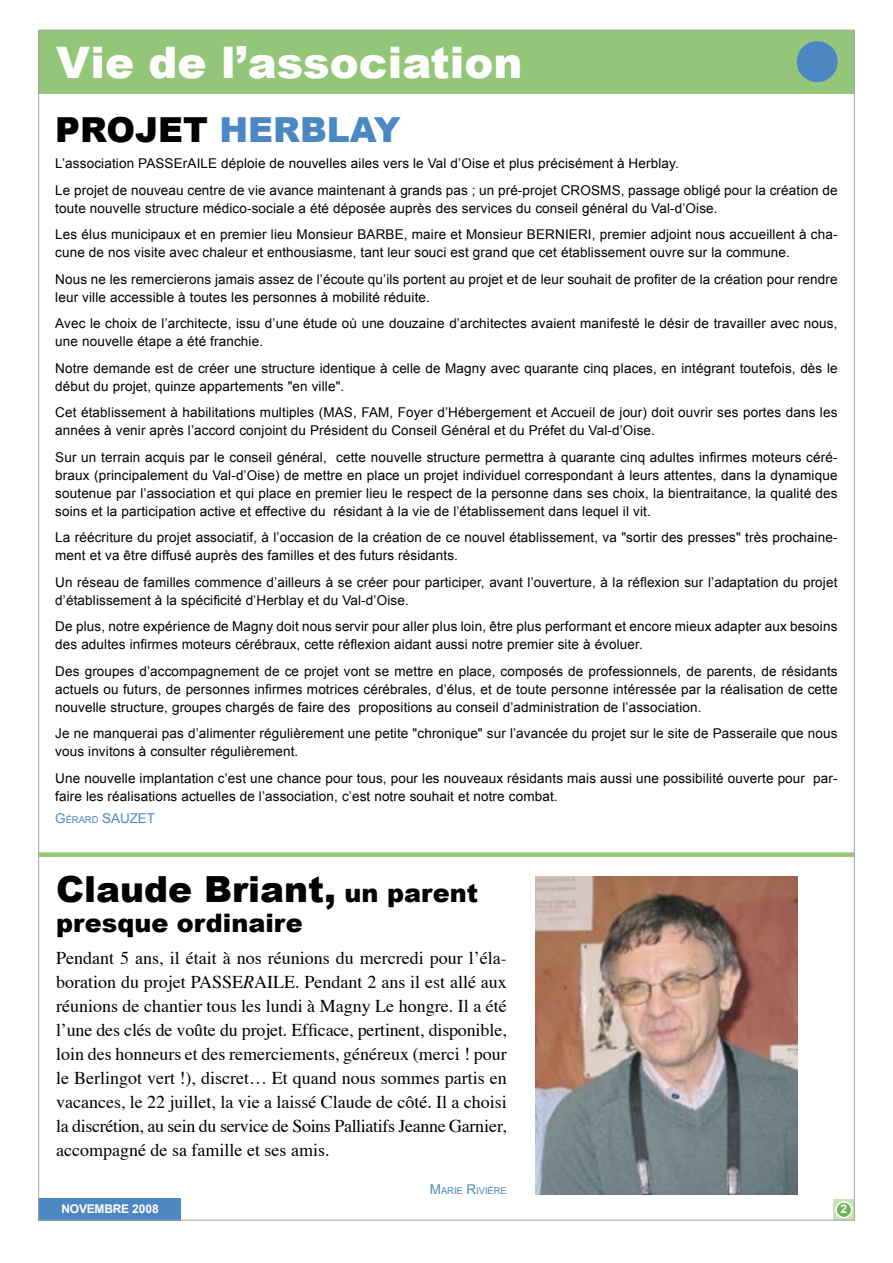
<style>
.page{position:relative;width:893px;height:1263px;background:#fff}
.page>*{position:absolute;margin:0;border:0;box-sizing:border-box;transform-origin:0 0}
.t1{font:900 43.5px "Arial";color:#fff}
.t2{font:900 36px "Arial";color:#000}
.t3{font:900 34.5px "Arial";color:#4b87c3}
.t4{font:900 25.5px "Arial";color:#000}
.t5{font:18px/24px "Times";color:#000;text-align:justify}
.t6{font:13.5px/18px "Arial";letter-spacing:.01em;color:#000}
.t7{font:13.5px "Arial";letter-spacing:-.005em;color:#4b87c3}
.t8{font:700 12px "Arial";letter-spacing:-.02em;color:#fff}
.t9{font:9.45px "Arial";letter-spacing:-.005em;color:#4b87c3}
.s1{color:#000}
.s2{font-size:9.45px}
.s3{font-size:25.5px}
.s4{font-style:italic}
.s5{font-size:13.5px}
</style>
<div class="page">
<div style="left:38px;top:30px;width:817px;height:64px;background:#93c678"></div>
<div style="left:797px;top:41px;width:41px;height:41px;background:#4b87c3;border-radius:50%"></div>
<svg style="left:833px;top:1199px;width:20px;height:19px"></svg>
<div style="left:836px;top:1202px;width:16px;height:15px;background:#6eb351;border-radius:50%"></div>
<div style="left:835px;top:1201px;width:17px;height:17px;border:2px solid #fff;border-radius:50%"></div>
<div style="left:38px;top:1198px;width:143px;height:22px;background:#4b87c3"></div>
<div style="left:38px;top:852px;width:817px;height:5px;background:#93c678"></div>
<img style="left:536px;top:876px;width:261px;height:319px">
<h1 class="t1" style="left:56px;top:30px;width:468px">Vie de l’association</h1>
<h3 class="t3" style="left:55px;top:104px;width:347px"><span class="s1">PROJET</span> HERBLAY</h3>
<p class="t6" style="left:55px;top:150px;width:784px;line-height:26.5px">L’association PASSErAILE déploie de nouvelles ailes vers le Val d’Oise et plus précisément à Herblay.<br>Le projet de nouveau centre de vie avance maintenant à grands pas ; un pré-projet CROSMS, passage obligé pour la création de</p>
<p class="t6" style="left:55px;top:195px;width:784px;line-height:26.5px">toute nouvelle structure médico-sociale a été déposée auprès des services du conseil général du Val-d’Oise.<br>Les élus municipaux et en premier lieu Monsieur BARBE, maire et Monsieur BERNIERI, premier adjoint nous accueillent à cha-</p>
<p class="t6" style="left:55px;top:239px;width:784px;line-height:26.5px">cune de nos visite avec chaleur et enthousiasme, tant leur souci est grand que cet établissement ouvre sur la commune.<br>Nous ne les remercierons jamais assez de l’écoute qu’ils portent au projet et de leur souhait de profiter de la création pour rendre</p>
<p class="t6" style="left:55px;top:284px;width:784px;line-height:26.5px">leur ville accessible à toutes les personnes à mobilité réduite.<br>Avec le choix de l’architecte, issu d’une étude où une douzaine d’architectes avaient manifesté le désir de travailler avec nous,</p>
<p class="t6" style="left:55px;top:328px;width:784px;line-height:26.5px">une nouvelle étape a été franchie.<br>Notre demande est de créer une structure identique à celle de Magny avec quarante cinq places, en intégrant toutefois, dès le</p>
<p class="t6" style="left:55px;top:373px;width:784px;line-height:26.5px">début du projet, quinze appartements "en ville".<br>Cet établissement à habilitations multiples (MAS, FAM, Foyer d’Hébergement et Accueil de jour) doit ouvrir ses portes dans les</p>
<p class="t6" style="left:55px;top:417px;width:784px;line-height:26.5px">années à venir après l’accord conjoint du Président du Conseil Général et du Préfet du Val-d’Oise.<br>Sur un terrain acquis par le conseil général, cette nouvelle structure permettra à quarante cinq adultes infirmes moteurs céré-</p>
<p class="t6" style="left:55px;top:466px;width:784px;text-align:justify">braux (principalement du Val-d’Oise) de mettre en place un projet individuel correspondant à leurs attentes, dans la dynamique soutenue par l’association et qui place en premier lieu le respect de la personne dans ses choix, la bientraitance, la qualité des soins et la participation active et effective du résidant à la vie de l’établissement dans lequel il vit.</p>
<p class="t6" style="left:55px;top:529px;width:784px">La réécriture du projet associatif, à l’occasion de la création de ce nouvel établissement, va "sortir des presses" très prochaine&shy;ment et va être diffusé auprès des familles et des futurs résidants.</p>
<p class="t6" style="left:55px;top:573px;width:784px">Un réseau de familles commence d’ailleurs à se créer pour participer, avant l’ouverture, à la réflexion sur l’adaptation du projet d’établissement à la spécificité d’Herblay et du Val-d’Oise.</p>
<p class="t6" style="left:55px;top:618px;width:784px">De plus, notre expérience de Magny doit nous servir pour aller plus loin, être plus performant et encore mieux adapter aux besoins des adultes infirmes moteurs cérébraux, cette réflexion aidant aussi notre premier site à évoluer.</p>
<p class="t6" style="left:55px;top:662px;width:784px;text-align:justify">Des groupes d’accompagnement de ce projet vont se mettre en place, composés de professionnels, de parents, de résidants actuels ou futurs, de personnes infirmes motrices cérébrales, d’élus, et de toute personne intéressée par la réalisation de cette nouvelle structure, groupes chargés de faire des propositions au conseil d’administration de l’association.</p>
<p class="t6" style="left:55px;top:725px;width:784px">Je ne manquerai pas d’alimenter régulièrement une petite "chronique" sur l’avancée du projet sur le site de Passeraile que nous vous invitons à consulter régulièrement.</p>
<p class="t6" style="left:55px;top:769px;width:784px">Une nouvelle implantation c’est une chance pour tous, pour les nouveaux résidants mais aussi une possibilité ouverte pour par&shy;faire les réalisations actuelles de l’association, c’est notre souhait et notre combat.</p>
<p class="t7" style="left:55px;top:811px;width:101px">G<span class="s2">ÉRARD</span> SAUZET</p>
<h2 class="t2" style="left:56px;top:862px;width:424px">Claude Briant, <span class="s3">un parent</span></h2>
<h3 class="t4" style="left:56px;top:904px;width:248px">presque ordinaire</h3>
<p class="t5" style="left:56px;top:947px;width:452px">Pendant 5 ans, il était à nos réunions du mercredi pour l’éla&shy;boration du projet PASSE<span class="s4">R</span>AILE. Pendant 2 ans il est allé aux réunions de chantier tous les lundi à Magny Le hongre. Il a été l’une des clés de voûte du projet. Efficace, pertinent, disponible, loin des honneurs et des remerciements, généreux (merci ! pour le Berlingot vert !), discret… Et quand nous sommes partis en vacances, le 22 juillet, la vie a laissé Claude de côté. Il a choisi la discrétion, au sein du service de Soins Palliatifs Jeanne Garnier, accompagné de sa famille et ses amis.</p>
<p class="t9" style="left:430px;top:1185px;width:78px"><span class="s5">M</span>ARIE <span class="s5">R</span>IVIÈRE</p>
<p class="t8" style="left:62px;top:1202px;width:99px">NOVEMBRE 2008</p>
<p class="t8" style="left:841px;top:1202px;width:8px">2</p>
</div>
